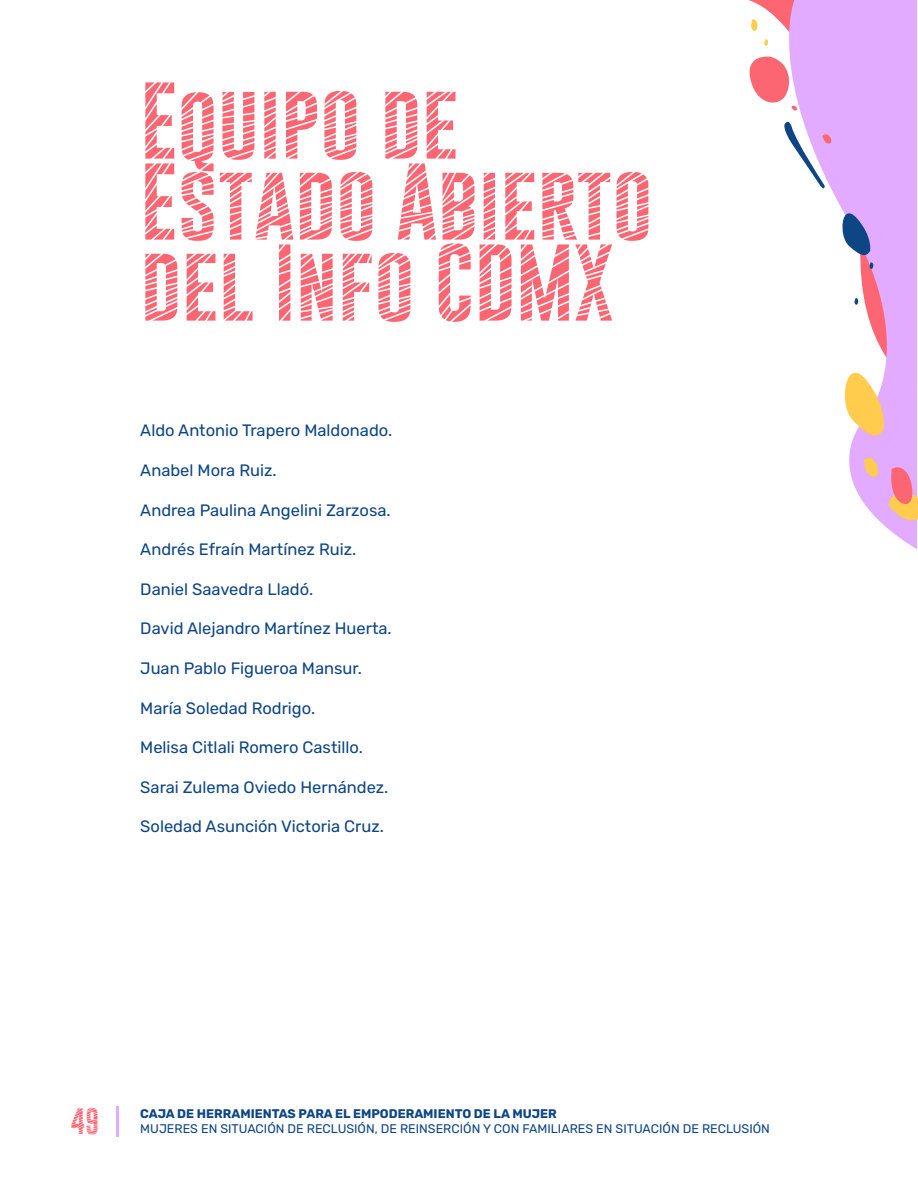
<style>
.page{position:relative;width:918px;height:1188px;background:#fff}
.page>*{position:absolute;margin:0;border:0;box-sizing:border-box;transform-origin:0 0}
.t1{font:79.5px/81px "Gobold CUTS";color:#fc6673}
.t2{font:26.7px "Gobold CUTS";color:#fc6673}
.t3{font:16.5px "Rubik";color:#0d4585}
.t4{font:12.45px "Rubik";color:#0d4585}
.t5{font:700 12.45px "Rubik";color:#0d4585}
</style>
<div class="page">
<hr style="left:116px;top:1106px;width:2px;height:31px;background:#e3abff">
<svg style="left:765px;top:0;width:152px;height:549px"></svg>
<svg style="left:838px;top:353px;width:51px;height:87px"></svg>
<svg style="left:751px;top:19px;width:7px;height:12px"></svg>
<svg style="left:749px;top:39px;width:86px;height:153px"></svg>
<svg style="left:838px;top:200px;width:37px;height:71px"></svg>
<svg style="left:853px;top:298px;width:7px;height:8px"></svg>
<svg style="left:864px;top:451px;width:54px;height:79px;background:#edadcf"></svg>
<p class="t1" style="left:140px;top:80px;width:514px">Equipo de<br>Estado Abierto del Info CDMX</p>
<p class="t3" style="left:140px;top:421px;width:253px">Aldo Antonio Trapero Maldonado.</p>
<p class="t3" style="left:140px;top:461px;width:138px">Anabel Mora Ruiz.</p>
<p class="t3" style="left:140px;top:501px;width:252px">Andrea Paulina Angelini Zarzosa.</p>
<p class="t3" style="left:140px;top:540px;width:218px">Andrés Efraín Martínez Ruiz.</p>
<p class="t3" style="left:140px;top:580px;width:174px">Daniel Saavedra Lladó.</p>
<p class="t3" style="left:140px;top:619px;width:253px">David Alejandro Martínez Huerta.</p>
<p class="t3" style="left:140px;top:659px;width:223px">Juan Pablo Figueroa Mansur.</p>
<p class="t3" style="left:140px;top:699px;width:176px">María Soledad Rodrigo.</p>
<p class="t3" style="left:140px;top:738px;width:224px">Melisa Citlali Romero Castillo.</p>
<p class="t3" style="left:140px;top:778px;width:250px">Sarai Zulema Oviedo Hernández.</p>
<p class="t3" style="left:140px;top:817px;width:245px">Soledad Asunción Victoria Cruz.</p>
<h2 class="t2" style="left:71px;top:1104px;width:30px">49</h2>
<p class="t5" style="left:140px;top:1107px;width:418px">CAJA DE HERRAMIENTAS PARA EL EMPODERAMIENTO DE LA MUJER</p>
<p class="t4" style="left:140px;top:1122px;width:631px">MUJERES EN SITUACIÓN DE RECLUSIÓN, DE REINSERCIÓN Y CON FAMILIARES EN SITUACIÓN DE RECLUSIÓN</p>
</div>
